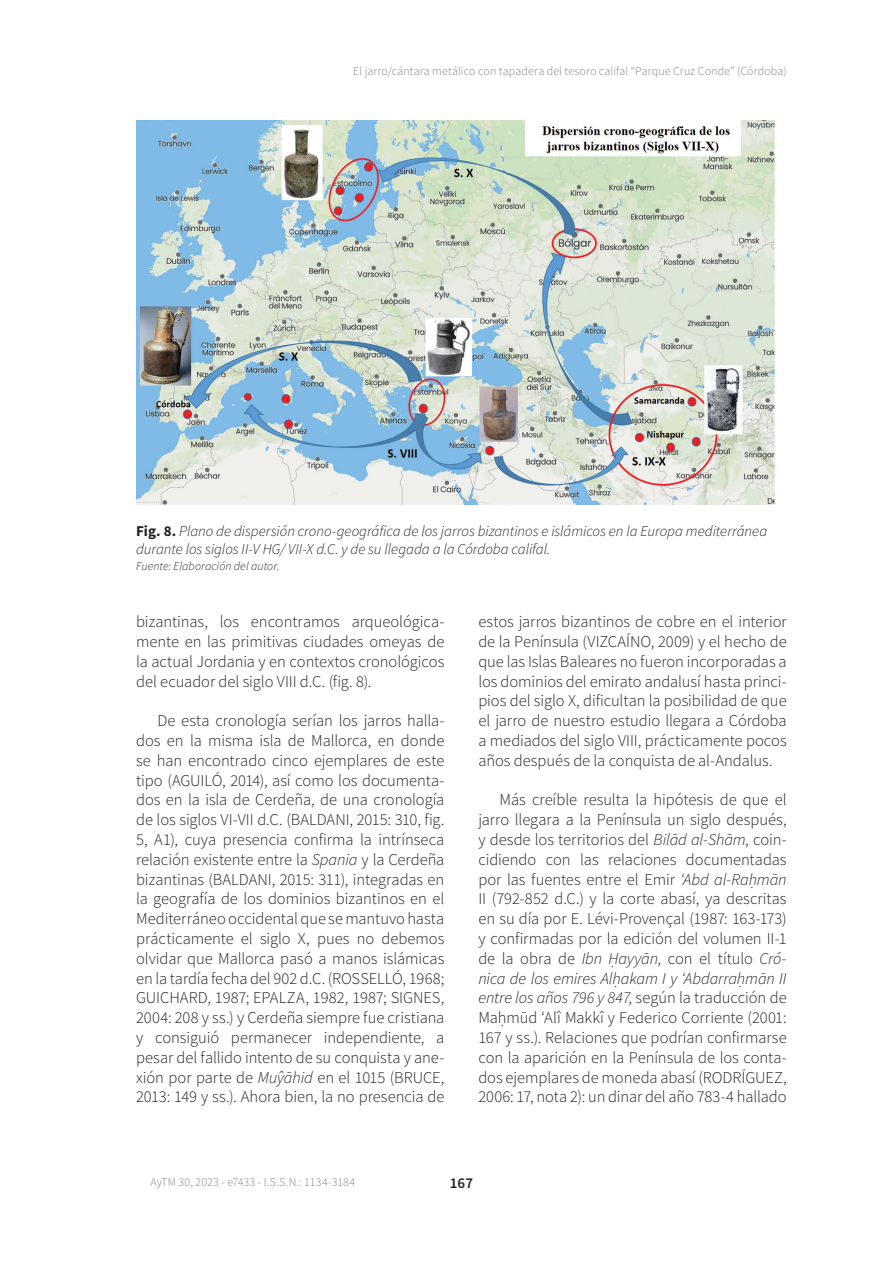
<style>
.page{position:relative;width:893px;height:1263px;background:#fff}
.page>*{position:absolute;margin:0;border:0;box-sizing:border-box;transform-origin:0 0}
.TX{font:300 16.5px/19.8px "Source Sans Pro";letter-spacing:-.005em;color:#231f20;text-align:justify}
.FC{font:italic 300 15px/18px "Source Sans Pro";letter-spacing:-.005em;color:#231f20}
.t1{font:600 15px "Source Sans Pro";color:#231f20}
.t2{font:300 12px "Source Sans Pro";letter-spacing:.01em;color:#808285}
.FigSource{font:italic 300 12px "Source Sans Pro";letter-spacing:.005em;color:#231f20}
.s1{font-weight:700;font-style:normal}
.s2{font-style:italic}
</style>
<div class="page">
<img style="left:136px;top:121px;width:638px;height:383px">
<p class="t2" style="left:353px;top:64px;width:435px">El jarro/cántara metálico con tapadera del tesoro califal “Parque Cruz Conde” (Córdoba)</p>
<p class="FC" style="left:136px;top:522px;width:633px"><span class="s1">Fig. 8.</span> Plano de dispersión crono-geográfica de los jarros bizantinos e islámicos en la Europa mediterránea durante los siglos II-V HG/ VII-X d.C. y de su llegada a la Córdoba califal.</p>
<p class="FigSource" style="left:136px;top:559px;width:145px">Fuente: Elaboración del autor.</p>
<p class="TX" style="left:136px;top:612px;width:310px">bizantinas, los encontramos arqueológica&shy;mente en las primitivas ciudades omeyas de la actual Jordania y en contextos cronológicos del ecuador del siglo VIII d.C. (fig. 8).</p>
<p class="TX" style="left:136px;top:711px;width:310px;text-indent:21px">De esta cronología serían los jarros halla&shy;dos en la misma isla de Mallorca, en donde se han encontrado cinco ejemplares de este tipo (AGUILÓ, 2014), así como los documenta&shy;dos en la isla de Cerdeña, de una cronología de los siglos VI-VII d.C. (BALDANI, 2015: 310, fig.<br>5, A1), cuya presencia confirma la intrínseca relación existente entre la <span class="s2">Spania</span> y la Cerdeña bizantinas (BALDANI, 2015: 311), integradas en la geografía de los dominios bizantinos en el Mediterráneo occidental que se mantuvo hasta prácticamente el siglo X, pues no debemos olvidar que Mallorca pasó a manos islámicas en la tardía fecha del 902 d.C. (ROSSELLÓ, 1968; GUICHARD, 1987; EPALZA, 1982, 1987; SIGNES, 2004: 208 y ss.) y Cerdeña siempre fue cristiana y consiguió permanecer independiente, a pesar del fallido intento de su conquista y ane&shy;xión por parte de <span class="s2">Muŷāhid</span> en el 1015 (BRUCE, 2013: 149 y ss.). Ahora bien, la no presencia de</p>
<p class="TX" style="left:478px;top:612px;width:310px">estos jarros bizantinos de cobre en el interior de la Península (VIZCAÍNO, 2009) y el hecho de que las Islas Baleares no fueron incorporadas a los dominios del emirato andalusí hasta princi&shy;pios del siglo X, dificultan la posibilidad de que el jarro de nuestro estudio llegara a Córdoba a mediados del siglo VIII, prácticamente pocos años después de la conquista de al-Andalus.</p>
<p class="TX" style="left:478px;top:790px;width:310px;text-indent:21px">Más creíble resulta la hipótesis de que el jarro llegara a la Península un siglo después, y desde los territorios del <span class="s2">Bilād al-Shām</span>, coin&shy;cidiendo con las relaciones documentadas por las fuentes entre el Emir <span class="s2">‘Abd al-Raḥmān </span>II (792-852 d.C.) y la corte abasí, ya descritas en su día por E. Lévi-Provençal (1987: 163-173) y confirmadas por la edición del volumen II-1 de la obra de <span class="s2">Ibn Ḥayyān</span>, con el título <span class="s2">Cró&shy;nica de los emires Alḥakam I y ‘Abdarraḥmān II entre los años 796 y 847</span>, según la traducción de Maḥmūd ‘Alî Makkî y Federico Corriente (2001:<br>167 y ss.). Relaciones que podrían confirmarse con la aparición en la Península de los conta&shy;dos ejemplares de moneda abasí (RODRÍGUEZ, 2006: 17, nota 2): un dinar del año 783-4 hallado</p>
<p class="t2" style="left:150px;top:1174px;width:206px">AyTM 30, 2023 - e7433 - I.S.S.N.: 1134-3184</p>
<p class="t1" style="left:450px;top:1173px;width:25px">167</p>
</div>
